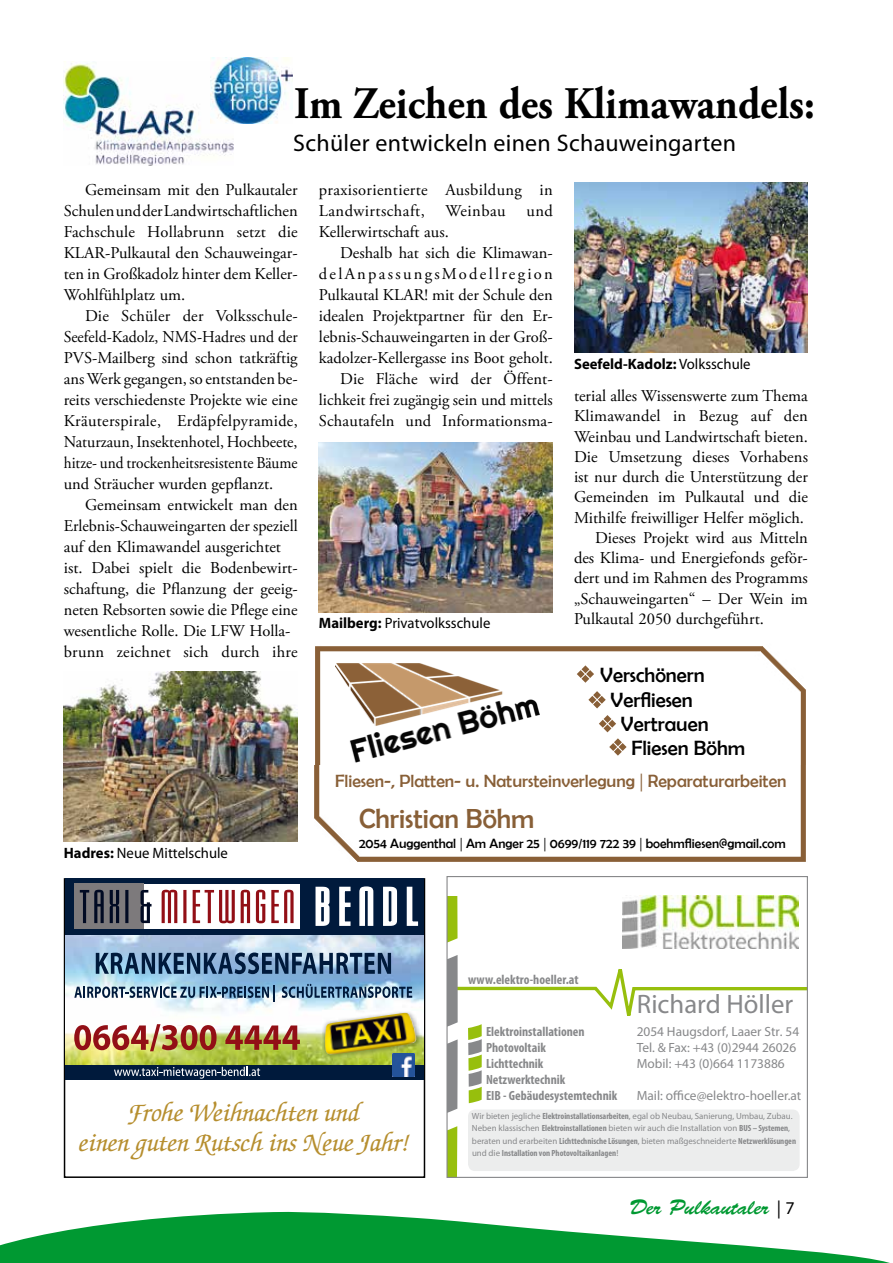
<style>
.page{position:relative;width:893px;height:1263px;background:#fff}
.page>*{position:absolute;margin:0;border:0;box-sizing:border-box;transform-origin:0 0}
.t1{font:700 45px "Adobe Garamond Pro";color:#000;scale:.92 1}
.t2{font:27.75px "Berlin Sans FB";color:#885f37}
.t3{font:italic 500 27px/30px "Zapf Chancery IT Cby BT";color:#b68e2e;text-align:center}
.t4{font:26.7px "Myriad Pro";color:#87888a}
.t5{font:24px "Myriad Pro";letter-spacing:.01em;color:#000}
.t6{font:21px "Brush Script Std";color:#009932}
.t7{font:20.7px "Berlin Sans FB";color:#000}
.t8{font:17.85px "Berlin Sans FB";color:#885f37}
.t9{font:16.5px/21px "Adobe Garamond Pro";color:#000;text-align:justify}
.t10{font:16.5px/21px "Adobe Garamond Pro";letter-spacing:.02em;color:#000}
.t11{font:16.5px "Adobe Garamond Pro";letter-spacing:.14em;color:#000}
.t12{font:16.5px "Adobe Garamond Pro";letter-spacing:.025em;color:#000}
.t13{font:15px "Myriad Pro";color:#000}
.t14{font:700 15px "Myriad Pro";color:#000}
.t15{font:13.5px "Berlin Sans FB";color:#000}
.t16{font:700 condensed 13.35px/16px "Myriad Pro";color:#87888a}
.t17{font:13.35px/16px "Myriad Pro";color:#87888a}
.t18{font:8.85px/12.3px "Myriad Pro";letter-spacing:-.005em;color:#87888a}
.s1{font-weight:700}
.s2{font-weight:400}
.s3{font-family:"Avenir Next"}
.s4{font-weight:700;font-stretch:condensed}
.s5{font-family:"Myriad Pro";font-size:18px;color:#000}
</style>
<div class="page">
<svg style="left:0;top:1211px;width:890px;height:52px;fill:#009932"></svg>
<img style="left:65px;top:934px;width:359px;height:131px">
<div style="left:65px;top:878px;width:241px;height:56px;background:#001a3c"></div>
<div style="left:306px;top:878px;width:118px;height:56px;background:#001a3c"></div>
<div style="left:74px;top:884px;width:226px;height:44px;background:#fff"></div>
<img style="left:74px;top:884px;width:69px;height:44px">
<svg style="left:80px;top:890px;width:72px;height:33px;background:#595b65"></svg>
<svg style="left:162px;top:890px;width:132px;height:33px"></svg>
<svg style="left:315px;top:886px;width:104px;height:40px"></svg>
<div style="left:65px;top:1065px;width:359px;height:14px;background:#001a3c"></div>
<svg style="left:114px;top:1067px;width:146px;height:11px"></svg>
<img style="left:74px;top:1024px;width:143px;height:27px">
<svg style="left:225px;top:1025px;width:75px;height:25px;background:#b17857"></svg>
<img style="left:322px;top:1010px;width:100px;height:49px">
<img style="left:325px;top:1013px;width:92px;height:42px">
<svg style="left:96px;top:952px;width:295px;height:22px;background:#4f6e90"></svg>
<svg style="left:74px;top:985px;width:201px;height:17px"></svg>
<svg style="left:282px;top:984px;width:130px;height:14px;background:#6285a4"></svg>
<img style="left:393px;top:1054px;width:22px;height:22px">
<svg style="left:448px;top:896px;width:358px;height:280px"></svg>
<div style="left:446px;top:876px;width:362px;height:302px;border:1px solid #87888a"></div>
<div style="left:629px;top:901px;width:169px;height:68px;background:#fff"></div>
<img style="left:623px;top:895px;width:175px;height:53px">
<img style="left:64px;top:63px;width:170px;height:103px">
<img style="left:210px;top:57px;width:82px;height:66px">
<img style="left:64px;top:672px;width:234px;height:170px">
<img style="left:319px;top:442px;width:234px;height:170px">
<img style="left:574px;top:183px;width:234px;height:170px">
<img style="left:315px;top:646px;width:491px;height:119px">
<img style="left:314px;top:765px;width:492px;height:97px">
<img style="left:335px;top:660px;width:204px;height:114px">
<svg style="left:577px;top:665px;width:17px;height:18px"></svg>
<svg style="left:609px;top:738px;width:18px;height:18px"></svg>
<svg style="left:588px;top:691px;width:18px;height:17px"></svg>
<svg style="left:599px;top:715px;width:17px;height:17px"></svg>
<h1 class="t1" style="left:294px;top:77px;width:567px">Im Zeichen des Klimawandels:</h1>
<h3 class="t5" style="left:293px;top:130px;width:444px">Schüler entwickeln einen Schauweingarten</h3>
<p class="t9" style="left:64px;top:180px;width:235px;text-indent:21px">Gemeinsam mit den Pulkautaler Schulen und der Landwirtschaftlichen Fachschule Hollabrunn setzt die KLAR-Pulkautal den Schauweingar&shy;ten in Großkadolz hinter dem Keller-Wohlfühlplatz um.</p>
<p class="t9" style="left:64px;top:306px;width:235px;text-indent:21px">Die Schüler der Volksschule-Seefeld-Kadolz, NMS-Hadres und der PVS-Mailberg sind schon tatkräftig ans Werk gegangen, so entstanden be&shy;reits verschiedenste Projekte wie eine Kräuterspirale, Erdäpfelpyramide, Naturzaun, Insektenhotel, Hochbeete, hitze- und trockenheitsresistente Bäume und Sträucher wurden gepflanzt.</p>
<p class="t9" style="left:64px;top:495px;width:235px;text-align:left;text-indent:21px">Gemeinsam entwickelt man den Erlebnis-Schauweingarten der speziell auf den Klimawandel ausgerichtet ist. Dabei spielt die Bodenbewirt&shy;schaftung, die Pflanzung der geeig&shy;neten Rebsorten sowie die Pflege eine wesentliche Rolle. Die LFW Holla&shy;brunn zeichnet sich durch ihre</p>
<p class="t13" style="left:64px;top:845px;width:166px"><span class="s1">Hadres:</span> Neue Mittelschule</p>
<p class="t10" style="left:319px;top:180px;width:235px">praxisorientierte Ausbildung in<br>Landwirtschaft,</p>
<p class="t12" style="left:446px;top:201px;width:62px">Weinbau</p>
<p class="t9" style="left:526px;top:201px;width:28px">und</p>
<p class="t9" style="left:319px;top:222px;width:131px">Kellerwirtschaft aus.</p>
<p class="t9" style="left:340px;top:243px;width:214px">Deshalb hat sich die Klimawan-</p>
<p class="t11" style="left:319px;top:264px;width:235px">delAnpassungsModellregion</p>
<p class="t9" style="left:319px;top:285px;width:235px">Pulkautal KLAR! mit der Schule den</p>
<p class="t9" style="left:319px;top:306px;width:235px">idealen Projektpartner für den Er-</p>
<p class="t9" style="left:319px;top:327px;width:235px">lebnis-Schauweingarten in der Groß-</p>
<p class="t9" style="left:319px;top:348px;width:235px">kadolzer-Kellergasse ins Boot geholt.</p>
<p class="t9" style="left:340px;top:369px;width:214px">Die Fläche wird der Öffent-</p>
<p class="t9" style="left:319px;top:390px;width:235px">lichkeit frei zugängig sein und mittels</p>
<p class="t9" style="left:319px;top:411px;width:235px">Schautafeln und Informationsma-</p>
<p class="t13" style="left:319px;top:615px;width:173px"><span class="s1">Mailberg:</span> Privatvolksschule</p>
<p class="t14" style="left:574px;top:355px;width:178px">Seefeld-Kadolz: <span class="s2">Volksschule</span></p>
<p class="t9" style="left:574px;top:386px;width:235px">terial alles Wissenswerte zum Thema</p>
<p class="t9" style="left:574px;top:406px;width:235px">Klimawandel in Bezug auf den</p>
<p class="t9" style="left:574px;top:426px;width:235px">Weinbau und Landwirtschaft bieten.</p>
<p class="t9" style="left:574px;top:447px;width:235px">Die Umsetzung dieses Vorhabens</p>
<p class="t9" style="left:574px;top:467px;width:235px">ist nur durch die Unterstützung der</p>
<p class="t9" style="left:574px;top:487px;width:235px">Gemeinden im Pulkautal und die</p>
<p class="t9" style="left:574px;top:507px;width:231px">Mithilfe freiwilliger Helfer möglich.</p>
<p class="t9" style="left:595px;top:528px;width:214px">Dieses Projekt wird aus Mitteln</p>
<p class="t9" style="left:574px;top:548px;width:235px">des Klima- und Energiefonds geför-</p>
<p class="t9" style="left:574px;top:568px;width:235px">dert und im Rahmen des Programms</p>
<p class="t9" style="left:574px;top:588px;width:235px">„Schauweingarten“ – Der Wein im</p>
<p class="t9" style="left:574px;top:609px;width:191px">Pulkautal 2050 durchgeführt.</p>
<p class="t7" style="left:600px;top:664px;width:106px">Verschönern</p>
<p class="t7" style="left:611px;top:688px;width:84px">Verfliesen</p>
<p class="t7" style="left:621px;top:712px;width:89px">Vertrauen</p>
<p class="t7" style="left:631px;top:736px;width:115px">Fliesen Böhm</p>
<p class="t8" style="left:335px;top:771px;width:453px">Fliesen-, Platten- u. Natursteinverlegung <span class="s3">|</span> Reparaturarbeiten</p>
<h2 class="t2" style="left:359px;top:803px;width:177px">Christian Böhm</h2>
<p class="t15" style="left:359px;top:835px;width:428px">2054 Auggenthal <span class="s3">|</span> Am Anger 25 <span class="s3">|</span> 0699/119 722 39 <span class="s3">|</span> boehmfliesen@gmail.com</p>
<p class="t16" style="left:468px;top:971px;width:112px">www.elektro-hoeller.at</p>
<h3 class="t3" style="left:79px;top:1098px;width:332px">Frohe Weihnachten und<br>einen guten Rutsch ins Neue Jahr!</h3>
<p class="t16" style="left:486px;top:1023px;width:133px">Elektroinstallationen<br>Photovoltaik<br>Lichttechnik<br>Netzwerktechnik<br>EIB - Gebäudesystemtechnik</p>
<h3 class="t4" style="left:637px;top:988px;width:158px">Richard Höller</h3>
<p class="t17" style="left:637px;top:1023px;width:164px">2054 Haugsdorf, Laaer Str. 54<br>Tel. &amp; Fax: +43 (0)2944 26026<br>Mobil: +43 (0)664 1173886</p>
<p class="t17" style="left:637px;top:1087px;width:166px">Mail: office@elektro-hoeller.at</p>
<p class="t18" style="left:472px;top:1110px;width:326px">Wir bieten jegliche <span class="s4">Elektroinstallationsarbeiten</span>, egal ob Neubau, Sanierung, Umbau, Zubau.<br>Neben klassischen <span class="s4">Elektroinstallationen</span> bieten wir auch die Installation von <span class="s4">BUS – Systemen</span>, beraten und erarbeiten <span class="s4">Lichttechnische Lösungen</span>, bieten maßgeschneiderte <span class="s4">Netzwerklösungen </span>und die <span class="s4">Installation von Photovoltaikanlagen</span>!</p>
<p class="t6" style="left:630px;top:1195px;width:166px">Der Pulkautaler <span class="s5">| 7</span></p>
</div>
